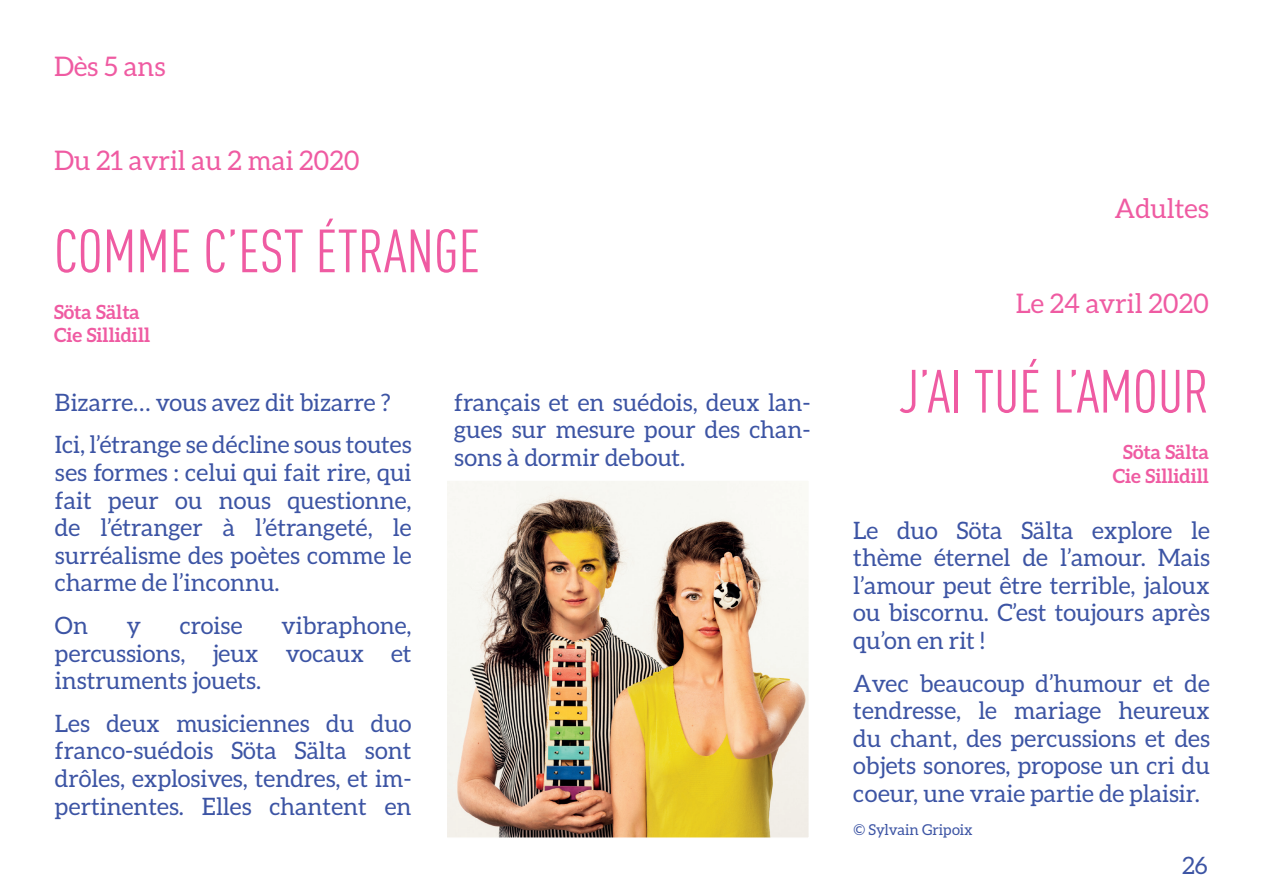
<style>
.page{position:relative;width:1263px;height:893px;background:#fff}
.page>*{position:absolute;margin:0;border:0;box-sizing:border-box;transform-origin:0 0}
.t1{font:60px "DIN Cond";color:#ef5ba2}
.t2{font:27px "Aleo";color:#ef5ba2}
.t3{font:24px/27.6px "Aleo";color:#3c54a4;text-align:justify}
.t4{font:700 19.5px/23.4px "Aleo";color:#ef5ba2}
.t5{font:15px "Aleo";color:#3c54a4}
</style>
<div class="page">
<img style="left:449px;top:482px;width:358px;height:354px">
<div style="left:446px;top:479px;width:364px;height:360px;border:2px solid #fff"></div>
<p class="t2" style="left:54px;top:51px;width:113px">Dès 5 ans</p>
<p class="t2" style="left:54px;top:145px;width:307px">Du 21 avril au 2 mai 2020</p>
<h1 class="t1" style="left:54px;top:216px;width:428px">COMME C’EST ÉTRANGE</h1>
<p class="t4" style="left:54px;top:300px;width:98px">Söta Sälta<br>Cie Sillidill</p>
<p class="t3" style="left:55px;top:381px;width:358px;line-height:42.6px">Bizarre… vous avez dit bizarre ?<br>Ici, l’étrange se décline sous toutes</p>
<p class="t3" style="left:55px;top:458px;width:358px">ses formes : celui qui fait rire, qui fait peur ou nous questionne, de l’étranger à l’étrangeté, le surréalisme des poètes comme le charme de l’inconnu.</p>
<p class="t3" style="left:55px;top:611px;width:35px">On</p>
<p class="t3" style="left:127px;top:611px;width:16px">y</p>
<p class="t3" style="left:180px;top:611px;width:64px">croise</p>
<p class="t3" style="left:55px;top:611px;width:358px;text-indent:226px">vibraphone, percussions, jeux vocaux et instruments jouets.</p>
<p class="t3" style="left:55px;top:709px;width:358px">Les deux musiciennes du duo franco-suédois Söta Sälta sont drôles, explosives, tendres, et im&shy;pertinentes. Elles chantent en</p>
<p class="t3" style="left:454px;top:388px;width:358px">français et en suédois, deux lan&shy;gues sur mesure pour des chan&shy;sons à dormir debout.</p>
<p class="t2" style="left:1114px;top:193px;width:96px">Adultes</p>
<p class="t2" style="left:1016px;top:288px;width:195px">Le 24 avril 2020</p>
<h1 class="t1" style="left:899px;top:357px;width:311px">J’AI TUÉ L’AMOUR</h1>
<p class="t4" style="left:1113px;top:440px;width:98px;text-align:center">Söta Sälta<br>Cie Sillidill</p>
<p class="t3" style="left:853px;top:516px;width:358px">Le duo Söta Sälta explore le thème éternel de l’amour. Mais l’amour peut être terrible, jaloux ou biscornu. C’est toujours après qu’on en rit !</p>
<p class="t3" style="left:853px;top:669px;width:358px">Avec beaucoup d’humour et de tendresse, le mariage heureux du chant, des percussions et des objets sonores, propose un cri du coeur, une vraie partie de plaisir.</p>
<p class="t5" style="left:853px;top:821px;width:121px">© Sylvain Gripoix</p>
<p class="t3" style="left:1182px;top:851px;width:27px">26</p>
</div>
